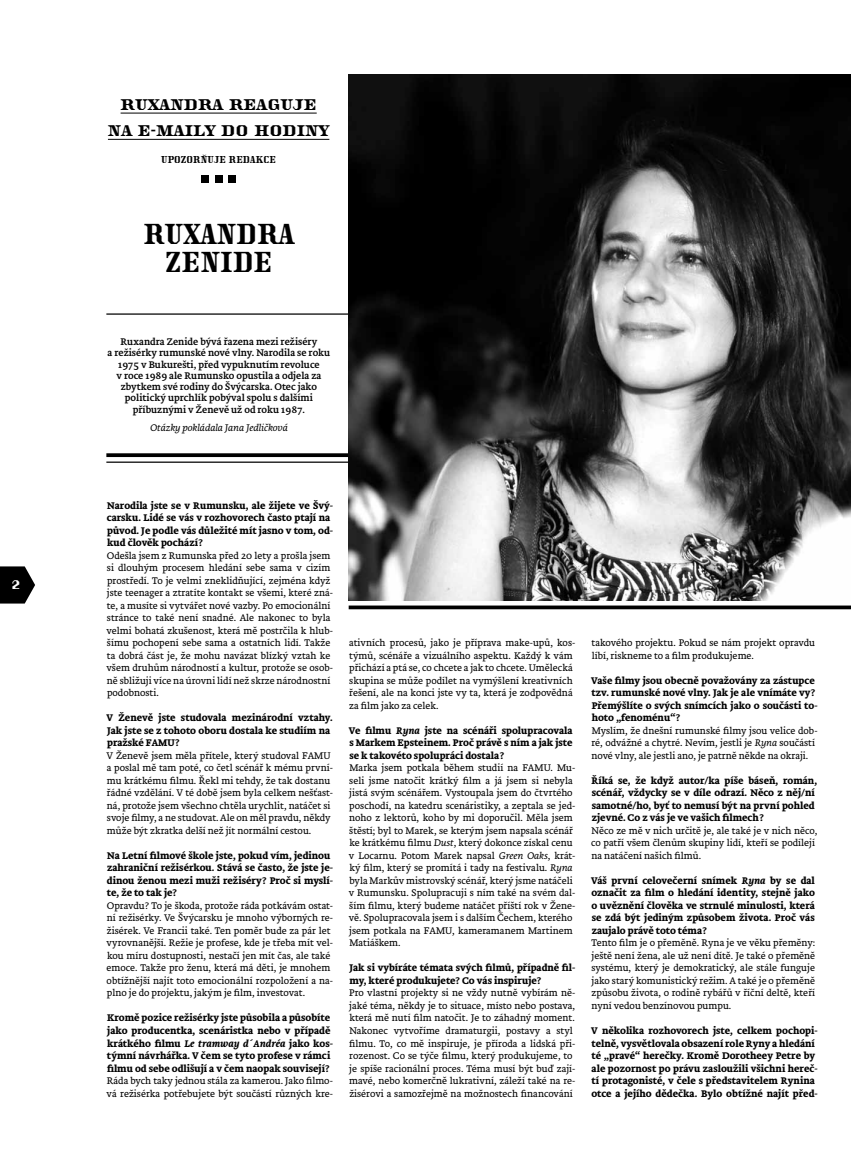
<style>
.page{position:relative;width:851px;height:1170px;background:#fff}
.page>*{position:absolute;margin:0;border:0;box-sizing:border-box;transform-origin:0 0}
.t1{font:28.75px/28.8px "Traktoretka";letter-spacing:.015em;color:#000;text-align:center}
.t2{font:20px/26.2px "Traktoretka";color:#000;text-align:center}
.t3{font:16.25px "Traktoretka";color:#fff}
.t4{font:300 10px/12.5px "Brioni Text Std";color:#000}
.t5{font:700 10px/12.5px "Brioni Text Std";color:#000}
.t6{font:10px/11.2px "Brioni Text Std";color:#000;text-align:center}
.t7{font:italic 300 10px "Brioni Text Std";color:#000}
.t8{font:10px "Traktoretka";letter-spacing:.015em;color:#000}
.s1{font-style:italic}
</style>
<div class="page">
<svg style="left:0;top:566px;width:35px;height:37px"></svg>
<svg style="left:348px;top:605px;width:502px;height:4px;background:#222"></svg>
<svg style="left:106px;top:453px;width:242px;height:4px"></svg>
<hr style="left:106px;top:313px;width:258px;height:2px;background:#000">
<hr style="left:106px;top:461px;width:744px;height:2px;background:#000">
<img style="left:348px;top:74px;width:502px;height:527px">
<hr style="left:121px;top:113px;width:196px;height:1px;background:#000">
<hr style="left:108px;top:139px;width:221px;height:1px;background:#000">
<div style="left:215px;top:175px;width:7px;height:7px;background:#000"></div>
<div style="left:228px;top:175px;width:7px;height:7px;background:#000"></div>
<div style="left:202px;top:175px;width:7px;height:7px;background:#000"></div>
<h3 class="t3" style="left:12px;top:574px;width:11px">2</h3>
<h2 class="t2" style="left:108px;top:92px;width:223px">RUXANDRA REAGUJE<br>NA E-MAILY DO HODINY</h2>
<p class="t8" style="left:161px;top:153px;width:116px">UPOZORŇUJE REDAKCE</p>
<h1 class="t1" style="left:144px;top:222px;width:152px">RUXANDRA<br>ZENIDE</h1>
<p class="t6" style="left:108px;top:336px;width:224px">Ruxandra Zenide bývá řazena mezi režiséry<br>a režisérky rumunské nové vlny. Narodila se roku 1975 v Bukurešti, před vypuknutím revoluce<br>v roce 1989 ale Rumunsko opustila a odjela za zbytkem své rodiny do Švýcarska. Otec jako politický uprchlík pobýval spolu s dalšími příbuznými v Ženevě už od roku 1987.</p>
<p class="t7" style="left:150px;top:421px;width:139px">Otázky pokládala Jana Jedličková</p>
<p class="t5" style="left:107px;top:499px;width:228px">Narodila jste se v Rumunsku, ale žijete ve Švý&shy;carsku. Lidé se vás v rozhovorech často ptají na původ. Je podle vás důležité mít jasno v tom, od&shy;kud člověk pochází?</p>
<p class="t4" style="left:107px;top:549px;width:228px">Odešla jsem z Rumunska před 20 lety a prošla jsem si dlouhým procesem hledání sebe sama v cizím prostředí. To je velmi zneklidňující, zejména když jste teenager a ztratíte kontakt se všemi, které zná&shy;te, a musíte si vytvářet nové vazby. Po emocionální stránce to také není snadné. Ale nakonec to byla velmi bohatá zkušenost, která mě postrčila k hlub&shy;šímu pochopení sebe sama a ostatních lidí. Takže ta dobrá část je, že mohu navázat blízký vztah ke všem druhům národností a kultur, protože se osob&shy;ně sbližuji více na úrovni lidí než skrze národnostní podobnosti.</p>
<p class="t5" style="left:107px;top:711px;width:227px">V Ženevě jste studovala mezinárodní vztahy.<br>Jak jste se z tohoto oboru dostala ke studiím na pražské FAMU?</p>
<p class="t4" style="left:106px;top:749px;width:228px">V Ženevě jsem měla přítele, který studoval FAMU a poslal mě tam poté, co četl scénář k mému první&shy;mu krátkému filmu. Řekl mi tehdy, že tak dostanu řádné vzdělání. V té době jsem byla celkem nešťast&shy;ná, protože jsem všechno chtěla urychlit, natáčet si svoje filmy, a ne studovat. Ale on měl pravdu, někdy může být zkratka delší než jít normální cestou.</p>
<p class="t5" style="left:107px;top:849px;width:228px">Na Letní filmové škole jste, pokud vím, jedinou zahraniční režisérkou. Stává se často, že jste je&shy;dinou ženou mezi muži režiséry? Proč si myslí&shy;te, že to tak je?</p>
<p class="t4" style="left:107px;top:899px;width:228px">Opravdu? To je škoda, protože ráda potkávám ostat&shy;ní režisérky. Ve Švýcarsku je mnoho výborných re&shy;žisérek. Ve Francii také. Ten poměr bude za pár let vyrovnanější. Režie je profese, kde je třeba mít vel&shy;kou míru dostupnosti, nestačí jen mít čas, ale také emoce. Takže pro ženu, která má děti, je mnohem obtížnější najít toto emocionální rozpoložení a na&shy;plno je do projektu, jakým je film, investovat.</p>
<p class="t5" style="left:107px;top:1011px;width:228px">Kromě pozice režisérky jste působila a působíte jako producentka, scenáristka nebo v případě krátkého filmu <span class="s1">Le tramway d´Andréa</span> jako kos&shy;týmní návrhářka. V čem se tyto profese v rámci filmu od sebe odlišují a v čem naopak souvisejí?</p>
<p class="t4" style="left:107px;top:1074px;width:228px">Ráda bych taky jednou stála za kamerou. Jako filmo&shy;vá režisérka potřebujete být součástí různých kre-</p>
<p class="t4" style="left:349px;top:637px;width:228px">ativních procesů, jako je příprava make-upů, kos&shy;týmů, scénáře a vizuálního aspektu. Každý k vám přichází a ptá se, co chcete a jak to chcete. Umělecká skupina se může podílet na vymýšlení kreativních řešení, ale na konci jste vy ta, která je zodpovědná za film jako za celek.</p>
<p class="t5" style="left:349px;top:724px;width:225px;text-align:justify">Ve filmu <span class="s1">Ryna</span> jste na scénáři spolupracovala s Markem Epsteinem. Proč právě s ním a jak jste se k takovéto spolupráci dostala?</p>
<p class="t4" style="left:349px;top:762px;width:228px">Marka jsem potkala během studií na FAMU. Mu&shy;seli jsme natočit krátký film a já jsem si nebyla jistá svým scénářem. Vystoupala jsem do čtvrtého poschodí, na katedru scenáristiky, a zeptala se jed&shy;noho z lektorů, koho by mi doporučil. Měla jsem štěstí; byl to Marek, se kterým jsem napsala scénář ke krátkému filmu <span class="s1">Dust</span>, který dokonce získal cenu v Locarnu. Potom Marek napsal <span class="s1">Green Oaks</span>, krát&shy;ký film, který se promítá i tady na festivalu. <span class="s1">Ryna </span>byla Markův mistrovský scénář, který jsme natáčeli v Rumunsku. Spolupracuji s ním také na svém dal&shy;ším filmu, který budeme natáčet příští rok v Žene&shy;vě. Spolupracovala jsem i s dalším Čechem, kterého jsem potkala na FAMU, kameramanem Martinem Matiáškem.</p>
<p class="t5" style="left:349px;top:961px;width:227px">Jak si vybíráte témata svých filmů, případně fil&shy;my, které produkujete? Co vás inspiruje?</p>
<p class="t4" style="left:349px;top:987px;width:228px">Pro vlastní projekty si ne vždy nutně vybírám ně&shy;jaké téma, někdy je to situace, místo nebo postava, která mě nutí film natočit. Je to záhadný moment.<br>Nakonec vytvoříme dramaturgii, postavy a styl filmu. To, co mě inspiruje, je příroda a lidská při&shy;rozenost. Co se týče filmu, který produkujeme, to je spíše racionální proces. Téma musí být buď zají&shy;mavé, nebo komerčně lukrativní, záleží také na re&shy;žisérovi a samozřejmě na možnostech financování</p>
<p class="t4" style="left:591px;top:637px;width:225px">takového projektu. Pokud se nám projekt opravdu líbí, riskneme to a film produkujeme.</p>
<p class="t5" style="left:591px;top:674px;width:228px">Vaše filmy jsou obecně považovány za zástupce tzv. rumunské nové vlny. Jak je ale vnímáte vy?<br>Přemýšlíte o svých snímcích jako o součásti to&shy;hoto „fenoménu“?</p>
<p class="t4" style="left:591px;top:724px;width:228px">Myslím, že dnešní rumunské filmy jsou velice dob&shy;ré, odvážné a chytré. Nevím, jestli je <span class="s1">Ryna</span> součástí nové vlny, ale jestli ano, je patrně někde na okraji.</p>
<p class="t5" style="left:591px;top:774px;width:227px">Říká se, že když autor/ka píše báseň, román, scénář, vždycky se v díle odrazí. Něco z něj/ní samotné/ho, byť to nemusí být na první pohled zjevné. Co z vás je ve vašich filmech?</p>
<p class="t4" style="left:591px;top:824px;width:228px">Něco ze mě v nich určitě je, ale také je v nich něco, co patří všem členům skupiny lidí, kteří se podílejí na natáčení našich filmů.</p>
<p class="t5" style="left:591px;top:874px;width:225px;text-align:justify">Váš první celovečerní snímek <span class="s1">Ryna</span> by se dal označit za film o hledání identity, stejně jako o uvěznění člověka ve strnulé minulosti, která se zdá být jediným způsobem života. Proč vás zaujalo právě toto téma?</p>
<p class="t4" style="left:591px;top:937px;width:225px;text-align:justify">Tento film je o přeměně. Ryna je ve věku přeměny: ještě není žena, ale už není dítě. Je také o přeměně systému, který je demokratický, ale stále funguje jako starý komunistický režim. A také je o přeměně způsobu života, o rodině rybářů v říční deltě, kteří nyní vedou benzínovou pumpu.</p>
<p class="t5" style="left:591px;top:1024px;width:228px">V několika rozhovorech jste, celkem pochopi&shy;telně, vysvětlovala obsazení role Ryny a hledání té „pravé“ herečky. Kromě Dorotheey Petre by ale pozornost po právu zasloužili všichni hereč&shy;tí protagonisté, v čele s představitelem Rynina otce a jejího dědečka. Bylo obtížné najít před-</p>
</div>
